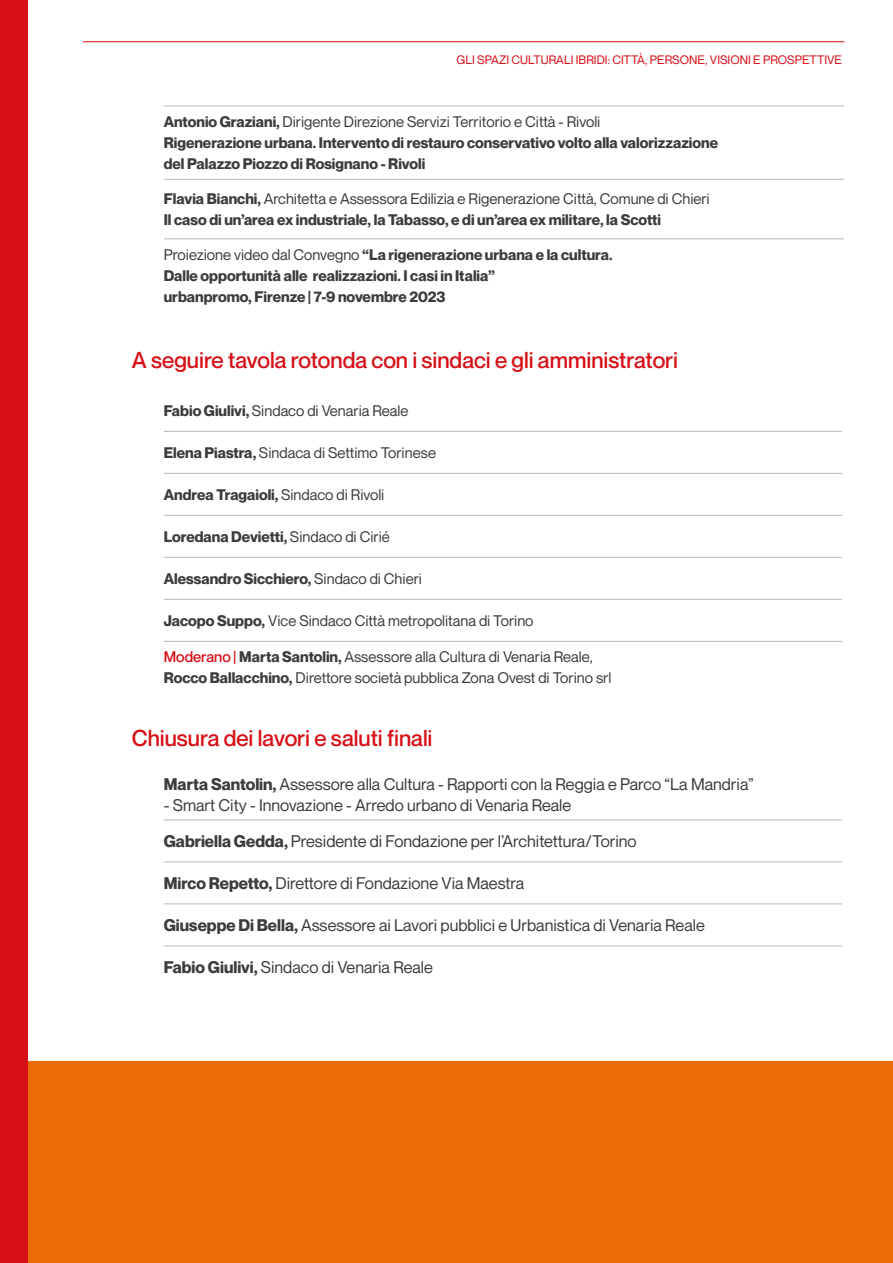
<style>
.page{position:relative;width:893px;height:1263px;background:#fff}
.page>*{position:absolute;margin:0;border:0;box-sizing:border-box;transform-origin:0 0}
.t1{font:500 22.5px "Neue Montreal";color:#d61016}
.t2{font:16.5px "Neue Montreal";color:#3c3c3c}
.t3{font:700 15px/21px "Neue Montreal";color:#3c3c3c}
.t4{font:15px/21px "Neue Montreal";color:#3c3c3c}
.t5{font:12px "Neue Montreal";color:#d61016}
.s1{font-weight:400}
.s2{font-weight:700}
.s3{font-weight:500;color:#d61016}
</style>
<div class="page">
<hr style="left:83px;top:42px;width:761px;height:1px;background:#d61016">
<div style="left:0;top:1061px;width:893px;height:202px;background:#eb6b07"></div>
<div style="left:0;top:0;width:28px;height:1263px;background:#d61016"></div>
<hr style="left:164px;top:431px;width:678px;height:1px;background:#b9b6b6">
<hr style="left:164px;top:473px;width:678px;height:1px;background:#b9b6b6">
<hr style="left:164px;top:515px;width:678px;height:1px;background:#b9b6b6">
<hr style="left:164px;top:557px;width:678px;height:1px;background:#b9b6b6">
<hr style="left:164px;top:599px;width:678px;height:1px;background:#b9b6b6">
<hr style="left:164px;top:641px;width:678px;height:1px;background:#b9b6b6">
<hr style="left:164px;top:820px;width:678px;height:1px;background:#b9b6b6">
<hr style="left:164px;top:862px;width:678px;height:1px;background:#b9b6b6">
<hr style="left:164px;top:904px;width:678px;height:1px;background:#b9b6b6">
<hr style="left:164px;top:946px;width:678px;height:1px;background:#b9b6b6">
<hr style="left:164px;top:106px;width:680px;height:1px;background:#b9b6b6">
<hr style="left:164px;top:179px;width:680px;height:1px;background:#b9b6b6">
<hr style="left:164px;top:239px;width:680px;height:1px;background:#b9b6b6">
<p class="t5" style="left:456px;top:52px;width:387px">GLI SPAZI CULTURALI IBRIDI: CITTÀ, PERSONE, VISIONI E PROSPETTIVE</p>
<p class="t3" style="left:164px;top:112px;width:556px">Antonio Graziani, <span class="s1">Dirigente Direzione Servizi Territorio e Città - Rivoli<br></span>Rigenerazione urbana. Intervento di restauro conservativo volto alla valorizzazione del Palazzo Piozzo di Rosignano - Rivoli</p>
<p class="t3" style="left:164px;top:189px;width:548px">Flavia Bianchi, <span class="s1">Architetta e Assessora Edilizia e Rigenerazione Città, Comune di Chieri<br></span>Il caso di un’area ex industriale, la Tabasso, e di un’area ex militare, la Scotti</p>
<p class="t3" style="left:164px;top:245px;width:450px"><span class="s1">Proiezione video dal Convegno</span> “La rigenerazione urbana e la cultura.<br>Dalle opportunità alle realizzazioni. I casi in Italia”<br>urbanpromo, Firenze | 7-9 novembre 2023</p>
<h1 class="t1" style="left:132px;top:347px;width:548px">A seguire tavola rotonda con i sindaci e gli amministratori</h1>
<p class="t4" style="left:164px;top:400px;width:246px"><span class="s2">Fabio Giulivi,</span> Sindaco di Venaria Reale</p>
<p class="t4" style="left:164px;top:442px;width:274px"><span class="s2">Elena Piastra,</span> Sindaca di Settimo Torinese</p>
<p class="t3" style="left:164px;top:484px;width:222px">Andrea Tragaioli, <span class="s1">Sindaco di Rivoli</span></p>
<p class="t3" style="left:164px;top:526px;width:228px">Loredana Devietti, <span class="s1">Sindaco di Cirié</span></p>
<p class="t3" style="left:164px;top:568px;width:260px">Alessandro Sicchiero, <span class="s1">Sindaco di Chieri</span></p>
<p class="t4" style="left:164px;top:610px;width:371px"><span class="s2">Jacopo Suppo,</span> Vice Sindaco Città metropolitana di Torino</p>
<p class="t4" style="left:164px;top:646px;width:449px"><span class="s3">Moderano |</span> <span class="s2">Marta Santolin,</span> Assessore alla Cultura di Venaria Reale,<br><span class="s2">Rocco Ballacchino,</span> Direttore società pubblica Zona Ovest di Torino srl</p>
<h1 class="t1" style="left:132px;top:725px;width:302px">Chiusura dei lavori e saluti finali</h1>
<p class="t2" style="left:164px;top:774px;width:591px"><span class="s2">Marta Santolin,</span> Assessore alla Cultura - Rapporti con la Reggia e Parco “La Mandria”</p>
<p class="t2" style="left:164px;top:795px;width:409px">- Smart City - Innovazione - Arredo urbano di Venaria Reale</p>
<p class="t2" style="left:164px;top:831px;width:474px"><span class="s2">Gabriella Gedda,</span> Presidente di Fondazione per l’Architettura/Torino</p>
<p class="t2" style="left:164px;top:873px;width:362px"><span class="s2">Mirco Repetto,</span> Direttore di Fondazione Via Maestra</p>
<p class="t2" style="left:164px;top:915px;width:543px"><span class="s2">Giuseppe Di Bella,</span> Assessore ai Lavori pubblici e Urbanistica di Venaria Reale</p>
<p class="t2" style="left:164px;top:957px;width:271px"><span class="s2">Fabio Giulivi,</span> Sindaco di Venaria Reale</p>
</div>
